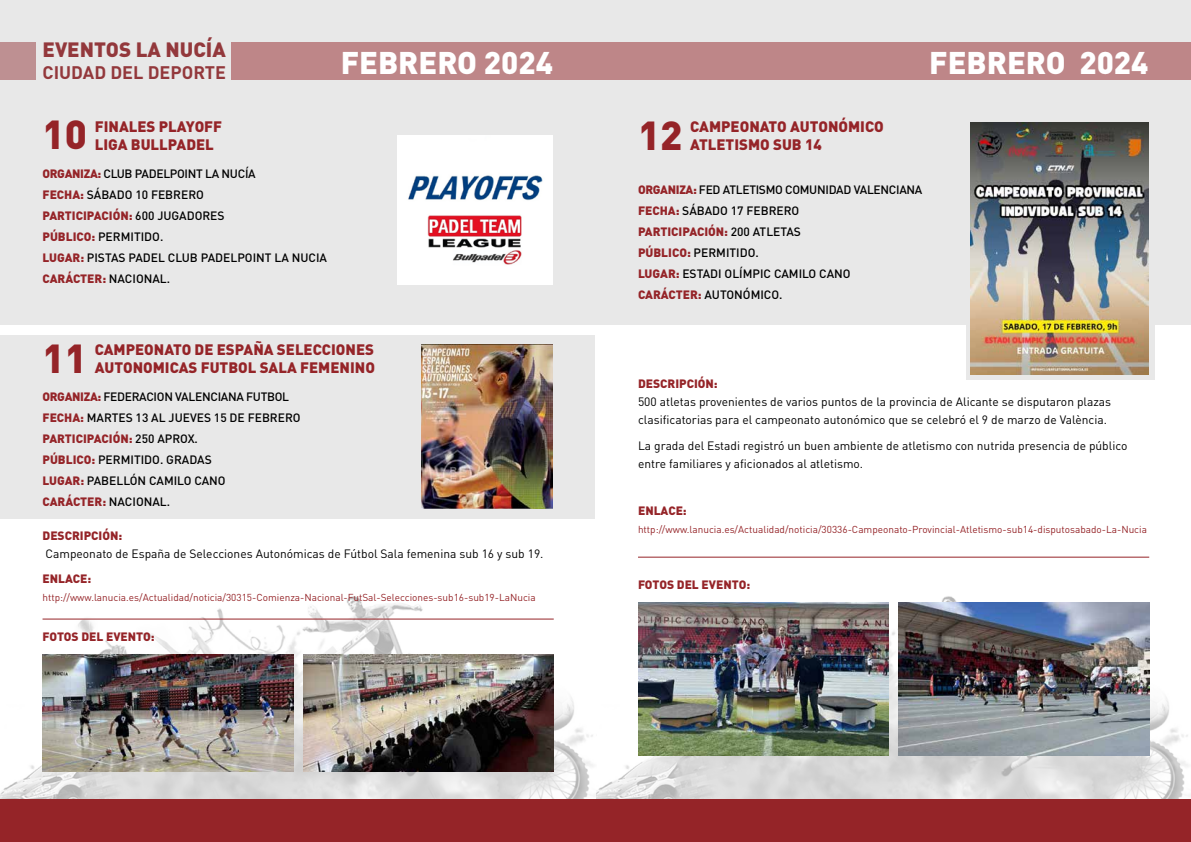
<style>
.page{position:relative;width:1191px;height:842px;background:#fff}
.page>*{position:absolute;margin:0;border:0;box-sizing:border-box;transform-origin:0 0}
.t1{font:900 40px "DIN Pro";color:#952428}
.t2{font:900 31px "DIN Pro";color:#fff}
.t3{font:900 20.5px "DIN Pro";color:#952428}
.t4{font:700 18px "DIN Pro";color:#952428}
.t5{font:900 15px/18px "DIN Pro";color:#952428}
.t6{font:500 12px/21px "DIN Pro";color:#000}
.t7{font:12px/18px "DIN Pro";color:#000}
.t8{font:900 12px "DIN Pro";color:#952428}
.t9{font:10px "DIN Pro";color:#952428}
.s1{font-weight:900;color:#952428}
</style>
<div class="page">
<img style="left:0;top:596px;width:1188px;height:203px">
<div style="left:0;top:0;width:1191px;height:325px;background:#e8e8e8"></div>
<div style="left:232px;top:43px;width:363px;height:37px;background:#be8688"></div>
<div style="left:595px;top:43px;width:595px;height:37px;background:#be8688"></div>
<div style="left:0;top:335px;width:595px;height:184px;background:#e8e8e8"></div>
<img style="left:397px;top:136px;width:156px;height:148px">
<img style="left:422px;top:345px;width:131px;height:163px">
<img style="left:303px;top:654px;width:251px;height:118px">
<img style="left:43px;top:654px;width:250px;height:118px">
<hr style="left:43px;top:619px;width:511px;height:1px;background:#952428">
<svg style="left:966px;top:325px;width:188px;height:55px;background:#dfdad5"></svg>
<img style="left:970px;top:123px;width:178px;height:251px">
<img style="left:898px;top:602px;width:251px;height:153px">
<img style="left:638px;top:602px;width:250px;height:153px">
<hr style="left:638px;top:557px;width:511px;height:1px;background:#952428">
<div style="left:0;top:799px;width:1191px;height:43px;background:#952428"></div>
<h3 class="t3" style="left:43px;top:32px;width:185px">EVENTOS LA NUCÍA</h3>
<h3 class="t4" style="left:43px;top:57px;width:185px">CIUDAD DEL DEPORTE</h3>
<h2 class="t2" style="left:341px;top:36px;width:214px">FEBRERO 2024</h2>
<h1 class="t1" style="left:43px;top:101px;width:46px">10</h1>
<p class="t5" style="left:95px;top:115px;width:129px">FINALES PLAYOFF<br>LIGA BULLPADEL</p>
<p class="t6" style="left:43px;top:162px;width:286px"><span class="s1">ORGANIZA:</span> CLUB PADELPOINT LA NUCÍA<br><span class="s1">FECHA:</span> SÁBADO 10 FEBRERO<br><span class="s1">PARTICIPACIÓN:</span> 600 JUGADORES<br><span class="s1">PÚBLICO:</span> PERMITIDO.<br><span class="s1">LUGAR:</span> PISTAS PADEL CLUB PADELPOINT LA NUCIA<br><span class="s1">CARÁCTER:</span> NACIONAL.</p>
<p class="t5" style="left:95px;top:339px;width:282px">CAMPEONATO DE ESPAÑA SELECCIONES<br>AUTONOMICAS FUTBOL SALA FEMENINO</p>
<p class="t6" style="left:43px;top:385px;width:259px"><span class="s1">ORGANIZA:</span> FEDERACION VALENCIANA FUTBOL<br><span class="s1">FECHA:</span> MARTES 13 AL JUEVES 15 DE FEBRERO<br><span class="s1">PARTICIPACIÓN:</span> 250 APROX.<br><span class="s1">PÚBLICO:</span> PERMITIDO. GRADAS<br><span class="s1">LUGAR:</span> PABELLÓN CAMILO CANO<br><span class="s1">CARÁCTER:</span> NACIONAL.</p>
<h1 class="t1" style="left:43px;top:324px;width:46px">11</h1>
<p class="t8" style="left:43px;top:525px;width:81px">DESCRIPCIÓN:</p>
<p class="t7" style="left:46px;top:543px;width:499px">Campeonato de España de Selecciones Autonómicas de Fútbol Sala femenina sub 16 y sub 19.</p>
<p class="t8" style="left:43px;top:569px;width:50px">ENLACE:</p>
<p class="t9" style="left:43px;top:590px;width:495px">http://www.lanucia.es/Actualidad/noticia/30315-Comienza-Nacional-FutSal-Selecciones-sub16-sub19-LaNucia</p>
<p class="t8" style="left:43px;top:626px;width:114px">FOTOS DEL EVENTO:</p>
<h2 class="t2" style="left:929px;top:36px;width:221px">FEBRERO 2024</h2>
<p class="t5" style="left:690px;top:115px;width:195px">CAMPEONATO AUTONÓMICO<br>ATLETISMO SUB 14</p>
<p class="t6" style="left:638px;top:177px;width:286px"><span class="s1">ORGANIZA:</span> FED ATLETISMO COMUNIDAD VALENCIANA<br><span class="s1">FECHA:</span> SÁBADO 17 FEBRERO<br><span class="s1">PARTICIPACIÓN:</span> 200 ATLETAS<br><span class="s1">PÚBLICO:</span> PERMITIDO.<br><span class="s1">LUGAR:</span> ESTADI OLÍMPIC CAMILO CANO<br><span class="s1">CARÁCTER:</span> AUTONÓMICO.</p>
<h1 class="t1" style="left:638px;top:101px;width:46px">12</h1>
<p class="t8" style="left:638px;top:374px;width:81px">DESCRIPCIÓN:</p>
<p class="t7" style="left:638px;top:392px;width:475px">500 atletas provenientes de varios puntos de la provincia de Alicante se disputaron plazas clasificatorias para el campeonato autonómico que se celebró el 9 de marzo de València.</p>
<p class="t7" style="left:638px;top:436px;width:491px">La grada del Estadi registró un buen ambiente de atletismo con nutrida presencia de público entre familiares y aficionados al atletismo.</p>
<p class="t8" style="left:638px;top:500px;width:50px">ENLACE:</p>
<p class="t9" style="left:638px;top:521px;width:510px">http://www.lanucia.es/Actualidad/noticia/30336-Campeonato-Provincial-Atletismo-sub14-disputosabado-La-Nucia</p>
<p class="t8" style="left:638px;top:574px;width:114px">FOTOS DEL EVENTO:</p>
</div>
